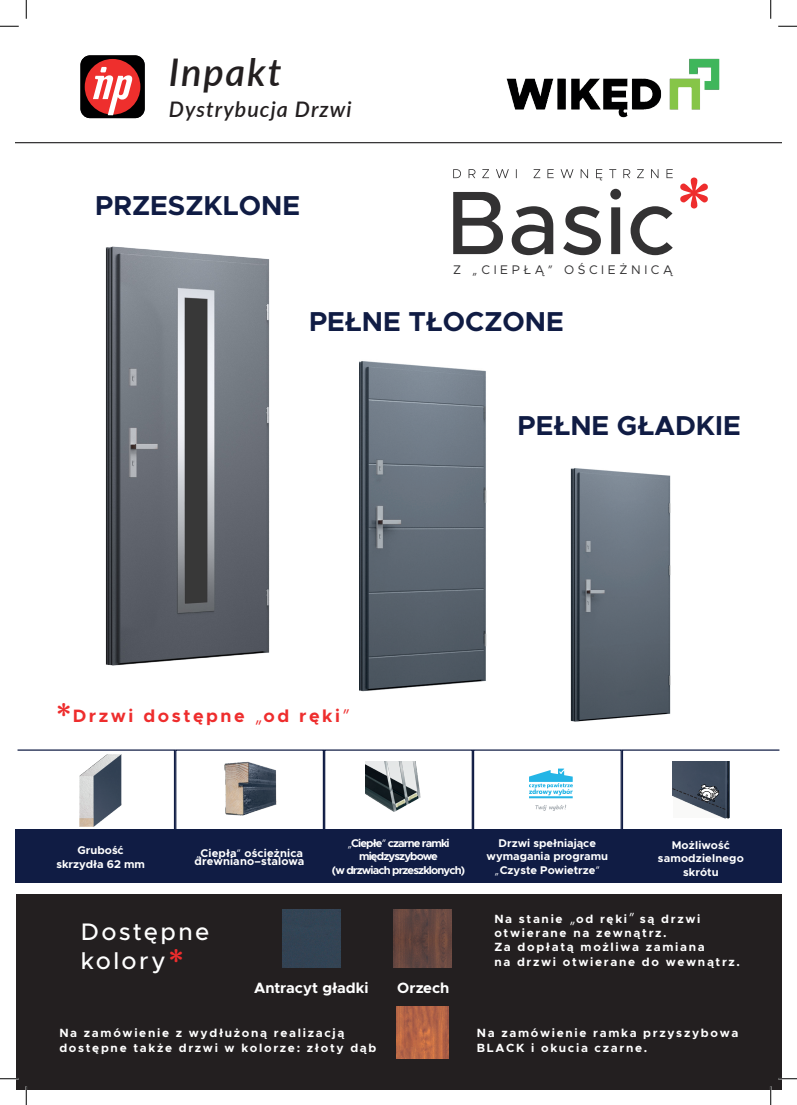
<style>
.page{position:relative;width:797px;height:1105px;background:#fff}
.page>*{position:absolute;margin:0;border:0;box-sizing:border-box;transform-origin:0 0}
.t1{font:700 86.62px "Metropolis";color:#ee2d2d}
.t2{font:italic 600 38.12px "Lato";letter-spacing:.05em;color:#231f20}
.t3{font:700 37px "Metropolis";color:#ee2d2d}
.t4{font:700 27.5px "Metropolis";color:#101c44}
.t5{font:500 24px/28.8px "Metropolis";letter-spacing:.1em;color:#fff}
.t6{font:italic 600 21.5px "Lato";letter-spacing:.05em;color:#231f20}
.t7{font:700 18px "Metropolis";letter-spacing:.14em;color:#ee2d2d}
.t8{font:700 15px "Metropolis";color:#fff}
.t9{font:12.5px "Metropolis";letter-spacing:.29em;color:#333233}
.t10{font:700 12px/14.4px "Metropolis";letter-spacing:.14em;color:#fff}
.t11{font:700 11.25px/13.5px "Metropolis";color:#fff;text-align:center}
.t12{font:700 11.25px/13.5px "Metropolis";letter-spacing:-.075em;color:#fff;text-align:center}
.s1{font-family:"Futura PT"}
.s2{font-size:37px}
.s3{font-family:"Futura PT";font-weight:400;font-size:18.75px}
.s4{font-family:"Futura PT";font-weight:400}
.s5{font-family:"Futura PT";font-weight:400;font-size:15px}
</style>
<div class="page">
<img style="left:359px;top:361px;width:128px;height:331px">
<img style="left:570px;top:468px;width:101px;height:254px">
<div style="left:16px;top:829px;width:159px;height:53px;background:#101c44"></div>
<div style="left:175px;top:829px;width:149px;height:53px;background:#101c44"></div>
<div style="left:324px;top:829px;width:149px;height:53px;background:#101c44"></div>
<div style="left:473px;top:829px;width:149px;height:53px;background:#101c44"></div>
<div style="left:622px;top:829px;width:159px;height:53px;background:#101c44"></div>
<div style="left:16px;top:894px;width:765px;height:195px;background:#231f20"></div>
<div style="left:282px;top:910px;width:59px;height:58px;background:#334354"></div>
<img style="left:393px;top:910px;width:59px;height:58px">
<svg style="left:529px;top:768px;width:44px;height:30px"></svg>
<svg style="left:535px;top:805px;width:31px;height:6px"></svg>
<img style="left:224px;top:761px;width:53px;height:55px">
<img style="left:366px;top:762px;width:55px;height:50px">
<svg style="left:17px;top:749px;width:158px;height:80px"></svg>
<div style="left:175px;top:749px;width:149px;height:82px;border:1px solid #101c44"></div>
<div style="left:324px;top:749px;width:149px;height:82px;border:1px solid #101c44"></div>
<div style="left:473px;top:749px;width:149px;height:82px;border:1px solid #101c44"></div>
<svg style="left:622px;top:749px;width:158px;height:80px"></svg>
<img style="left:67px;top:749px;width:67px;height:80px">
<svg style="left:453px;top:189px;width:219px;height:66px"></svg>
<svg style="left:453px;top:169px;width:219px;height:11px"></svg>
<img style="left:105px;top:246px;width:165px;height:420px">
<div style="left:80px;top:55px;width:65px;height:63px;background:#000001;border-radius:10px"></div>
<div style="left:85px;top:59px;width:55px;height:56px;background:#ee2f2d;border-radius:50%"></div>
<svg style="left:93px;top:67px;width:41px;height:49px"></svg>
<hr style="left:16px;top:142px;width:765px;height:1px;background:#333233">
<img style="left:506px;top:58px;width:214px;height:60px">
<img style="left:396px;top:1006px;width:53px;height:53px">
<svg style="left:0;top:25px;width:19px;height:2px"></svg>
<svg style="left:778px;top:25px;width:19px;height:2px"></svg>
<svg style="left:0;top:1078px;width:19px;height:1px"></svg>
<svg style="left:778px;top:1078px;width:19px;height:1px"></svg>
<svg style="left:25px;top:0;width:2px;height:19px"></svg>
<svg style="left:25px;top:1086px;width:2px;height:19px"></svg>
<svg style="left:770px;top:0;width:1px;height:19px"></svg>
<svg style="left:770px;top:1086px;width:1px;height:19px"></svg>
<p class="t2" style="left:169px;top:45px;width:114px">Inpakt</p>
<p class="t6" style="left:169px;top:93px;width:184px">Dystrybucja Drzwi</p>
<p class="t4" style="left:95px;top:188px;width:206px">PRZESZKLONE</p>
<p class="t1" style="left:677px;top:154px;width:36px">*</p>
<p class="t9" style="left:453px;top:261px;width:221px">Z <span class="s1">„</span>CIEPŁĄ<span class="s1">”</span> OŚCIEŻNICĄ</p>
<p class="t4" style="left:309px;top:304px;width:256px">PEŁNE TŁOCZONE</p>
<p class="t7" style="left:57px;top:704px;width:295px"><span class="s2">*</span>Drzwi dostępne <span class="s3">„</span>od ręki<span class="s3">”</span></p>
<p class="t4" style="left:517px;top:408px;width:225px">PEŁNE GŁADKIE</p>
<p class="t11" style="left:56px;top:844px;width:90px">Grubość skrzydła 62 mm</p>
<p class="t11" style="left:195px;top:848px;width:111px;line-height:8.8px;text-align:left"><span class="s4">„</span>Ciepła<span class="s4">”</span> ościeżnica drewniano–stalowa</p>
<p class="t12" style="left:332px;top:836px;width:135px"><span class="s4">„</span>Ciepłe<span class="s4">”</span> czarne ramki międzyszybowe<br>(w drzwiach przeszklonych)</p>
<p class="t11" style="left:486px;top:836px;width:123px">Drzwi spełniające wymagania programu <span class="s4">„</span>Czyste Powietrze<span class="s4">”</span></p>
<p class="t11" style="left:658px;top:838px;width:87px">Możliwość samodzielnego skrótu</p>
<p class="t5" style="left:81px;top:917px;width:130px">Dostępne kolory</p>
<p class="t3" style="left:169px;top:938px;width:16px">*</p>
<p class="t8" style="left:254px;top:979px;width:116px">Antracyt gładki</p>
<p class="t8" style="left:397px;top:979px;width:54px">Orzech</p>
<p class="t10" style="left:59px;top:1026px;width:318px">Na zamówienie z wydłużoną realizacją dostępne także drzwi w kolorze: złoty dąb</p>
<p class="t10" style="left:494px;top:911px;width:247px">Na stanie <span class="s5">„</span>od ręki<span class="s5">”</span> są drzwi otwierane na zewnątrz.<br>Za dopłatą możliwa zamiana<br>na drzwi otwierane do wewnątrz.</p>
<p class="t10" style="left:477px;top:1026px;width:263px">Na zamówienie ramka przyszybowa<br>BLACK i okucia czarne.</p>
</div>
